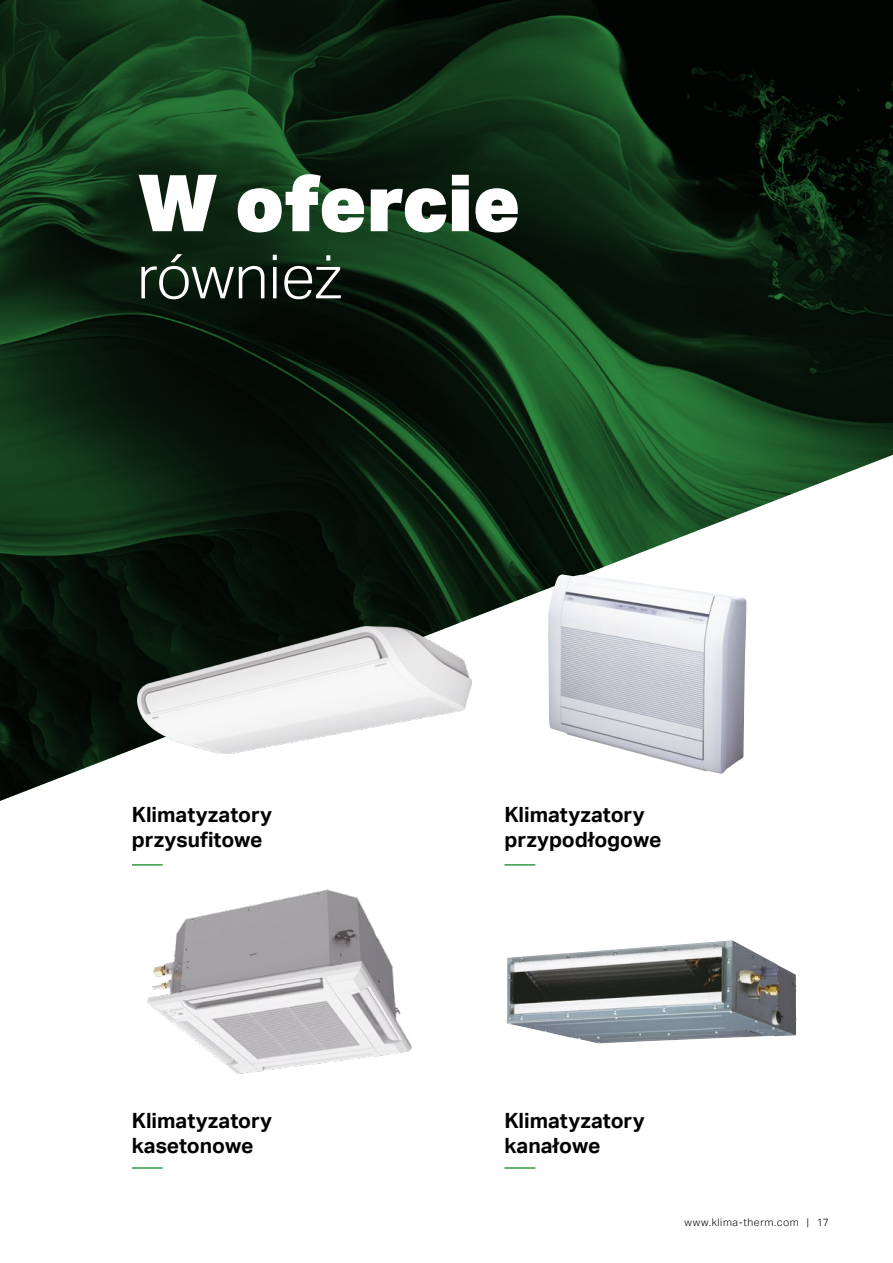
<style>
.page{position:relative;width:893px;height:1263px;background:#fff}
.page>*{position:absolute;margin:0;border:0;box-sizing:border-box;transform-origin:0 0}
.t1{font:900 78.9px "Aktiv Grotesk";color:#fff}
.t2{font:300 61.05px "Aktiv Grotesk";letter-spacing:-.005em;color:#fff}
.t3{font:700 21px/25.2px "Aktiv Grotesk";color:#020203}
.t4{font:300 10.5px "Aktiv Grotesk";letter-spacing:.055em;color:#000}
</style>
<div class="page">
<img style="left:0;top:0;width:893px;height:801px">
<hr style="left:132px;top:864px;width:31px;height:2px;background:#329c48">
<hr style="left:132px;top:1167px;width:31px;height:2px;background:#329c48">
<hr style="left:504px;top:864px;width:31px;height:2px;background:#329c48">
<hr style="left:504px;top:1167px;width:31px;height:2px;background:#329c48">
<img style="left:147px;top:889px;width:265px;height:185px">
<img style="left:507px;top:940px;width:289px;height:104px">
<img style="left:548px;top:574px;width:198px;height:200px">
<img style="left:137px;top:626px;width:335px;height:127px">
<h1 class="t1" style="left:137px;top:152px;width:385px">W ofercie</h1>
<h2 class="t2" style="left:137px;top:242px;width:206px">również</h2>
<p class="t3" style="left:132px;top:802px;width:142px">Klimatyzatory przysufitowe</p>
<p class="t3" style="left:132px;top:1108px;width:142px">Klimatyzatory kasetonowe</p>
<p class="t3" style="left:504px;top:802px;width:158px">Klimatyzatory przypodłogowe</p>
<p class="t3" style="left:504px;top:1108px;width:142px">Klimatyzatory kanałowe</p>
<p class="t4" style="left:684px;top:1216px;width:146px">www.klima-therm.com | 17</p>
</div>
